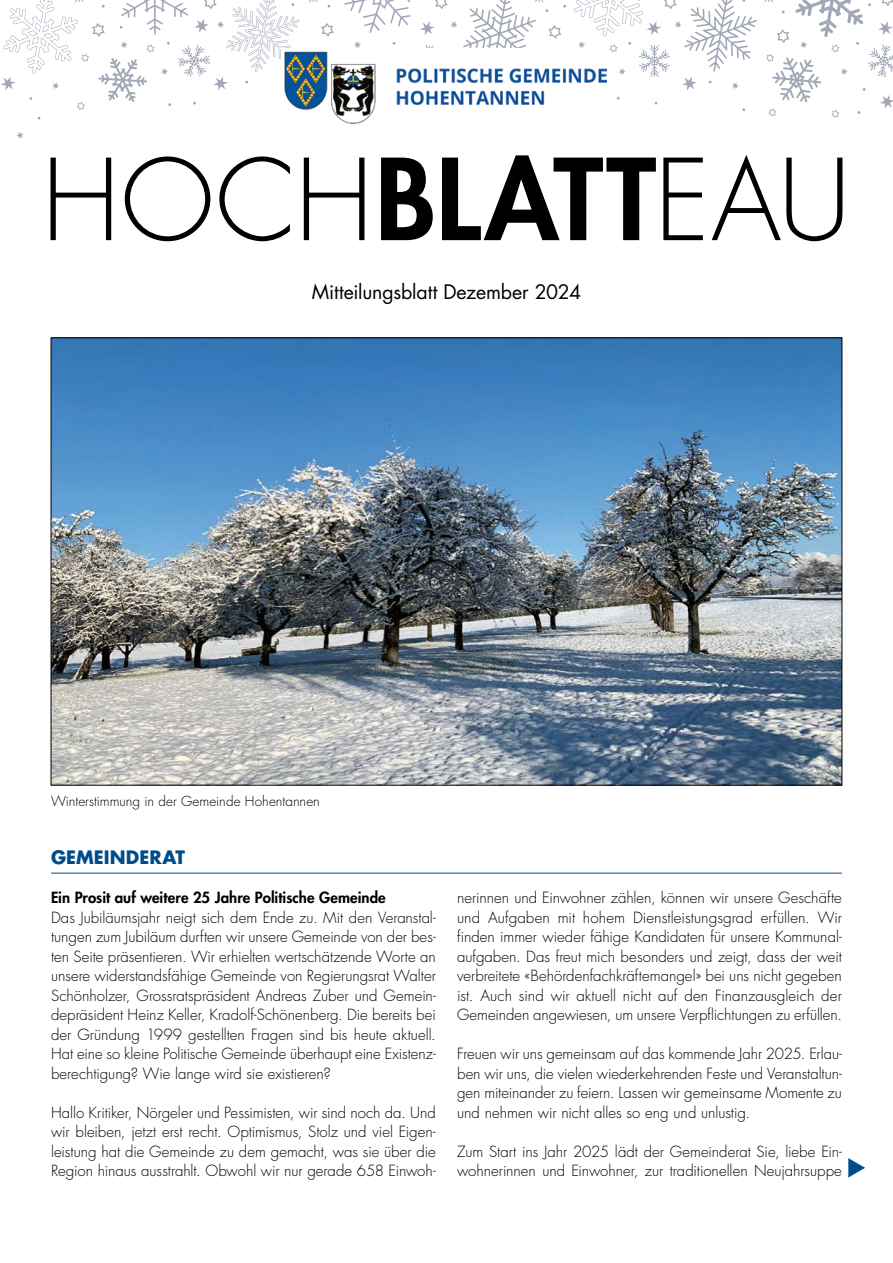
<style>
.page{position:relative;width:893px;height:1263px;background:#fff}
.page>*{position:absolute;margin:0;border:0;box-sizing:border-box;transform-origin:0 0}
.t1{font:19.5px "Futura Std";letter-spacing:-.01em;color:#000}
.t2{font:700 18px "Futura Std";letter-spacing:.005em;color:#004b8e}
.t3{font:300 15px/19.5px "Futura Std";letter-spacing:-.005em;color:#000;text-align:justify}
.t4{font:800 15px "Futura Std";letter-spacing:.005em;color:#000}
.t5{font:300 13.5px "Futura Std";color:#000}
</style>
<div class="page">
<svg style="left:16px;top:132px;width:8px;height:7px"></svg>
<svg style="left:1px;top:0;width:892px;height:120px"></svg>
<svg style="left:51px;top:155px;width:791px;height:86px"></svg>
<div style="left:281px;top:49px;width:325px;height:74px;background:#fff"></div>
<img style="left:285px;top:51px;width:321px;height:72px">
<hr style="left:51px;top:873px;width:791px;height:1px;background:#004b8e">
<img style="left:53px;top:340px;width:787px;height:443px">
<svg style="left:848px;top:1158px;width:17px;height:19px"></svg>
<h1 class="t1" style="left:312px;top:279px;width:271px">Mitteilungsblatt Dezember 2024</h1>
<p class="t5" style="left:51px;top:793px;width:270px">Winterstimmung in der Gemeinde Hohentannen</p>
<p class="t2" style="left:51px;top:845px;width:136px">GEMEINDERAT</p>
<p class="t4" style="left:51px;top:888px;width:336px">Ein Prosit auf weitere 25 Jahre Politische Gemeinde</p>
<p class="t3" style="left:51px;top:908px;width:386px">Das Jubiläumsjahr neigt sich dem Ende zu. Mit den Veranstal&shy;tungen zum Jubiläum durften wir unsere Gemeinde von der bes&shy;ten Seite präsentieren. Wir erhielten wertschätzende Worte an unsere widerstandsfähige Gemeinde von Regierungsrat Walter Schönholzer, Grossratspräsident Andreas Zuber und Gemein&shy;depräsident Heinz Keller, Kradolf-Schönenberg. Die bereits bei der Gründung 1999 gestellten Fragen sind bis heute aktuell.<br>Hat eine so kleine Politische Gemeinde überhaupt eine Existenz&shy;berechtigung? Wie lange wird sie existieren?</p>
<p class="t3" style="left:51px;top:1103px;width:386px">Hallo Kritiker, Nörgeler und Pessimisten, wir sind noch da. Und wir bleiben, jetzt erst recht. Optimismus, Stolz und viel Eigen&shy;leistung hat die Gemeinde zu dem gemacht, was sie über die Region hinaus ausstrahlt. Obwohl wir nur gerade 658 Einwoh-</p>
<p class="t3" style="left:457px;top:888px;width:386px">nerinnen und Einwohner zählen, können wir unsere Geschäfte und Aufgaben mit hohem Dienstleistungsgrad erfüllen. Wir finden immer wieder fähige Kandidaten für unsere Kommunal&shy;aufgaben. Das freut mich besonders und zeigt, dass der weit verbreitete «Behördenfachkräftemangel» bei uns nicht gegeben ist. Auch sind wir aktuell nicht auf den Finanzausgleich der Gemeinden angewiesen, um unsere Verpflichtungen zu erfüllen.</p>
<p class="t3" style="left:457px;top:1044px;width:386px">Freuen wir uns gemeinsam auf das kommende Jahr 2025. Erlau&shy;ben wir uns, die vielen wiederkehrenden Feste und Veranstaltun&shy;gen miteinander zu feiern. Lassen wir gemeinsame Momente zu und nehmen wir nicht alles so eng und unlustig.</p>
<p class="t3" style="left:457px;top:1142px;width:386px">Zum Start ins Jahr 2025 lädt der Gemeinderat Sie, liebe Ein&shy;wohnerinnen und Einwohner, zur traditionellen Neujahrsuppe</p>
</div>
